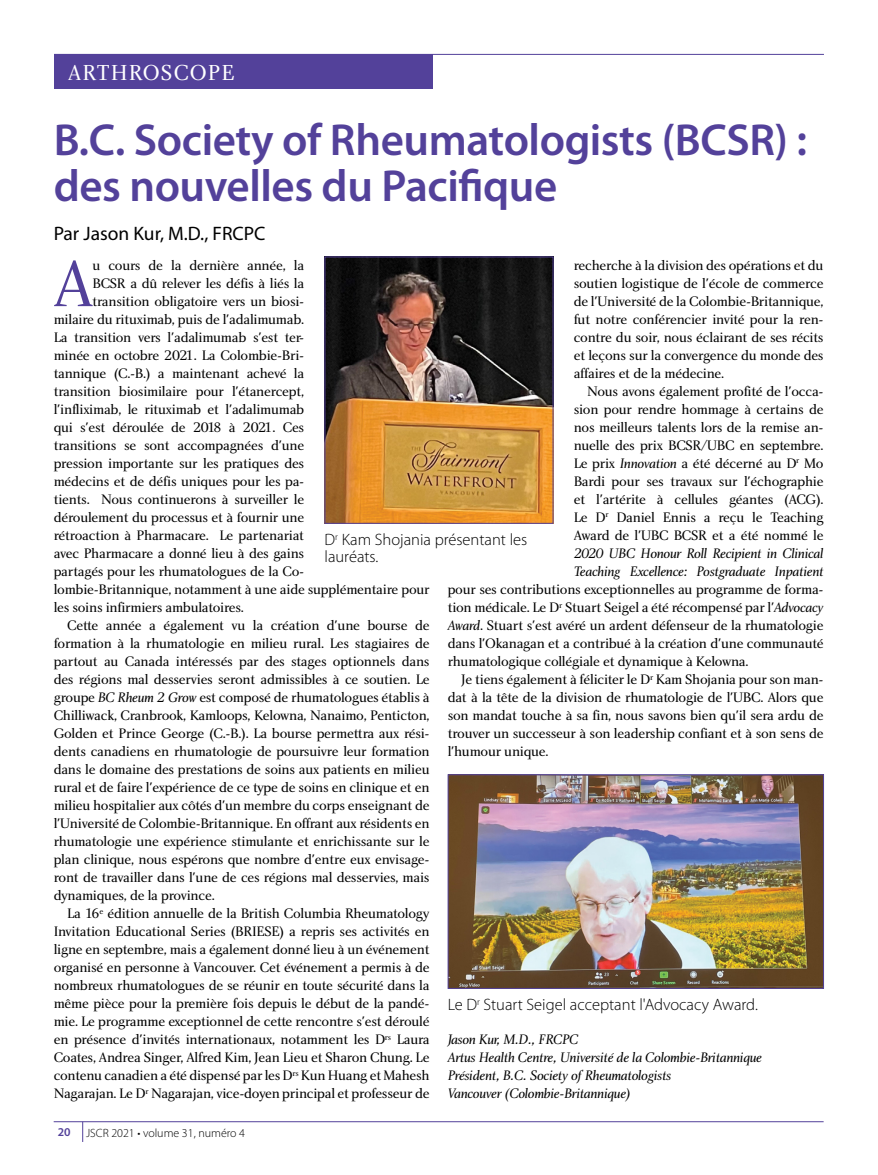
<style>
.page{position:relative;width:878px;height:1175px;background:#fff}
.page>*{position:absolute;margin:0;border:0;box-sizing:border-box;transform-origin:0 0}
.t1{font:68.25px "Charlotte Book Plain";color:#53419a}
.t2{font:600 45px/46.5px "Myriad Pro";letter-spacing:-.01em;color:#53419a}
.t3{font:22.5px "Charlotte Book Plain";letter-spacing:.05em;color:#fff}
.t4{font:19.5px "Myriad Pro";color:#000}
.t5{font:300 16.5px/16.5px "Myriad Pro";color:#000}
.t6{font:14.25px/18px "Charlotte Book Plain";letter-spacing:-.02em;color:#000;text-align:justify}
.t7{font:14.25px/18px "Charlotte Book Italic Plain";letter-spacing:-.02em;color:#000}
.t8{font:300 12px "Myriad Pro";color:#000}
.t9{font:600 12px "Myriad Pro";color:#53419a}
.s1{font-family:"Charlotte Book Italic Plain"}
</style>
<div class="page">
<img style="left:449px;top:776px;width:372px;height:210px">
<div style="left:447px;top:774px;width:376px;height:214px;border:1px solid #53419a"></div>
<hr style="left:54px;top:54px;width:770px;height:1px;background:#53419a">
<div style="left:54px;top:54px;width:379px;height:35px;background:#53419a"></div>
<hr style="left:54px;top:1121px;width:769px;height:1px;background:#53419a">
<svg style="left:82px;top:1121px;width:1px;height:21px"></svg>
<img style="left:326px;top:258px;width:225px;height:264px">
<div style="left:324px;top:256px;width:229px;height:268px;border:1px solid #53419a"></div>
<h3 class="t3" style="left:68px;top:59px;width:168px">ARTHROSCOPE</h3>
<h2 class="t2" style="left:54px;top:117px;width:754px">B.C. Society of Rheumatologists (BCSR) : des nouvelles du Pacifique</h2>
<h3 class="t4" style="left:54px;top:223px;width:213px">Par Jason Kur, M.D., FRCPC</h3>
<h1 class="t1" style="left:54px;top:243px;width:42px">A</h1>
<p class="t6" style="left:92px;top:256px;width:213px">u cours de la dernière année, la</p>
<p class="t6" style="left:573px;top:256px;width:251px">recherche à la division des opérations et du soutien logistique de l'école de commerce de l'Université de la Colombie-Britannique, fut notre conférencier invité pour la ren&shy;contre du soir, nous éclairant de ses récits et leçons sur la convergence du monde des affaires et de la médecine.</p>
<p class="t6" style="left:573px;top:382px;width:251px;text-indent:13px">Nous avons également profité de l'occa&shy;sion pour rendre hommage à certains de nos meilleurs talents lors de la remise an&shy;nuelle des prix BCSR/UBC en septembre.<br>Le prix <span class="s1">Innovation</span> a été décerné au D<sup>r</sup> Mo Bardi pour ses travaux sur l'échographie et l'artérite à cellules géantes (ACG).<br>Le D<sup>r</sup> Daniel Ennis a reçu le Teaching Award de l'UBC BCSR et a été nommé le</p>
<p class="t7" style="left:573px;top:544px;width:251px">2020 UBC Honour Roll Recipient in Clinical<br>Teaching Excellence: Postgraduate Inpatient</p>
<p class="t6" style="left:447px;top:580px;width:377px">pour ses contributions exceptionnelles au programme de forma&shy;tion médicale. Le D<sup>r</sup> Stuart Seigel a été récompensé par l'<span class="s1">Advocacy Award</span>. Stuart s'est avéré un ardent défenseur de la rhumatologie dans l'Okanagan et a contribué à la création d'une communauté rhumatologique collégiale et dynamique à Kelowna.</p>
<p class="t6" style="left:447px;top:670px;width:377px;text-indent:13px">Je tiens également à féliciter le D<sup>r</sup> Kam Shojania pour son man&shy;dat à la tête de la division de rhumatologie de l'UBC. Alors que son mandat touche à sa fin, nous savons bien qu'il sera ardu de trouver un successeur à son leadership confiant et à son sens de l'humour unique.</p>
<p class="t6" style="left:92px;top:274px;width:213px">BCSR a dû relever les défis à liés la</p>
<p class="t6" style="left:92px;top:292px;width:213px">transition obligatoire vers un biosi-</p>
<p class="t6" style="left:54px;top:310px;width:252px">milaire du rituximab, puis de l'adalimumab.</p>
<p class="t6" style="left:54px;top:328px;width:252px">La transition vers l'adalimumab s'est ter-</p>
<p class="t6" style="left:54px;top:346px;width:252px">minée en octobre 2021. La Colombie-Bri-</p>
<p class="t6" style="left:54px;top:364px;width:252px">tannique (C.-B.) a maintenant achevé la</p>
<p class="t6" style="left:54px;top:382px;width:252px">transition biosimilaire pour l'étanercept,</p>
<p class="t6" style="left:54px;top:400px;width:252px">l'infliximab, le rituximab et l'adalimumab</p>
<p class="t6" style="left:54px;top:418px;width:252px">qui s'est déroulée de 2018 à 2021. Ces</p>
<p class="t6" style="left:54px;top:436px;width:252px">transitions se sont accompagnées d'une</p>
<p class="t6" style="left:54px;top:454px;width:252px">pression importante sur les pratiques des</p>
<p class="t6" style="left:54px;top:472px;width:252px">médecins et de défis uniques pour les pa-</p>
<p class="t6" style="left:54px;top:490px;width:252px">tients. Nous continuerons à surveiller le</p>
<p class="t6" style="left:54px;top:508px;width:252px">déroulement du processus et à fournir une</p>
<p class="t6" style="left:54px;top:526px;width:252px">rétroaction à Pharmacare. Le partenariat</p>
<p class="t6" style="left:54px;top:544px;width:252px">avec Pharmacare a donné lieu à des gains</p>
<p class="t6" style="left:54px;top:562px;width:252px">partagés pour les rhumatologues de la Co-</p>
<p class="t6" style="left:54px;top:580px;width:377px">lombie-Britannique, notamment à une aide supplémentaire pour</p>
<p class="t6" style="left:54px;top:598px;width:192px">les soins infirmiers ambulatoires.</p>
<p class="t6" style="left:67px;top:616px;width:364px">Cette année a également vu la création d'une bourse de</p>
<p class="t6" style="left:54px;top:634px;width:377px">formation à la rhumatologie en milieu rural. Les stagiaires de</p>
<p class="t6" style="left:54px;top:652px;width:377px">partout au Canada intéressés par des stages optionnels dans</p>
<p class="t6" style="left:54px;top:670px;width:377px">des régions mal desservies seront admissibles à ce soutien. Le</p>
<p class="t6" style="left:54px;top:688px;width:377px">groupe <span class="s1">BC Rheum 2 Grow</span> est composé de rhumatologues établis à</p>
<p class="t6" style="left:54px;top:706px;width:377px">Chilliwack, Cranbrook, Kamloops, Kelowna, Nanaimo, Penticton,</p>
<p class="t6" style="left:54px;top:724px;width:377px">Golden et Prince George (C.-B.). La bourse permettra aux rési-</p>
<p class="t6" style="left:54px;top:742px;width:377px">dents canadiens en rhumatologie de poursuivre leur formation</p>
<p class="t6" style="left:54px;top:760px;width:377px">dans le domaine des prestations de soins aux patients en milieu</p>
<p class="t6" style="left:54px;top:778px;width:377px">rural et de faire l'expérience de ce type de soins en clinique et en</p>
<p class="t6" style="left:54px;top:796px;width:377px">milieu hospitalier aux côtés d'un membre du corps enseignant de</p>
<p class="t6" style="left:54px;top:814px;width:377px">l'Université de Colombie-Britannique. En offrant aux résidents en</p>
<p class="t6" style="left:54px;top:832px;width:377px">rhumatologie une expérience stimulante et enrichissante sur le</p>
<p class="t6" style="left:54px;top:850px;width:377px">plan clinique, nous espérons que nombre d'entre eux envisage-</p>
<p class="t6" style="left:54px;top:868px;width:377px">ront de travailler dans l'une de ces régions mal desservies, mais</p>
<p class="t6" style="left:54px;top:886px;width:163px">dynamiques, de la province.</p>
<p class="t6" style="left:67px;top:904px;width:364px">La 16<sup>e</sup> édition annuelle de la British Columbia Rheumatology</p>
<p class="t6" style="left:54px;top:922px;width:377px">Invitation Educational Series (BRIESE) a repris ses activités en</p>
<p class="t6" style="left:54px;top:940px;width:377px">ligne en septembre, mais a également donné lieu à un événement</p>
<p class="t6" style="left:54px;top:958px;width:377px">organisé en personne à Vancouver. Cet événement a permis à de</p>
<p class="t6" style="left:54px;top:976px;width:377px">nombreux rhumatologues de se réunir en toute sécurité dans la</p>
<p class="t6" style="left:54px;top:994px;width:377px">même pièce pour la première fois depuis le début de la pandé-</p>
<p class="t6" style="left:54px;top:1012px;width:377px">mie. Le programme exceptionnel de cette rencontre s'est déroulé</p>
<p class="t6" style="left:54px;top:1030px;width:377px">en présence d'invités internationaux, notamment les D<sup>rs</sup> Laura</p>
<p class="t6" style="left:54px;top:1048px;width:377px">Coates, Andrea Singer, Alfred Kim, Jean Lieu et Sharon Chung. Le</p>
<p class="t6" style="left:54px;top:1066px;width:377px">contenu canadien a été dispensé par les D<sup>rs</sup> Kun Huang et Mahesh</p>
<p class="t6" style="left:54px;top:1084px;width:377px">Nagarajan. Le D<sup>r</sup> Nagarajan, vice-doyen principal et professeur de</p>
<p class="t5" style="left:324px;top:532px;width:204px">D<sup>r</sup> Kam Shojania présentant les lauréats.</p>
<p class="t5" style="left:447px;top:996px;width:312px">Le D<sup>r</sup> Stuart Seigel acceptant l'Advocacy Award.</p>
<p class="t7" style="left:447px;top:1030px;width:316px">Jason Kur, M.D., FRCPC<br>Artus Health Centre, Université de la Colombie-Britannique Président, B.C. Society of Rheumatologists<br>Vancouver (Colombie-Britannique)</p>
<p class="t9" style="left:58px;top:1125px;width:14px">20</p>
<p class="t8" style="left:86px;top:1126px;width:160px">JSCR 2021 • volume 31, numéro 4</p>
</div>
